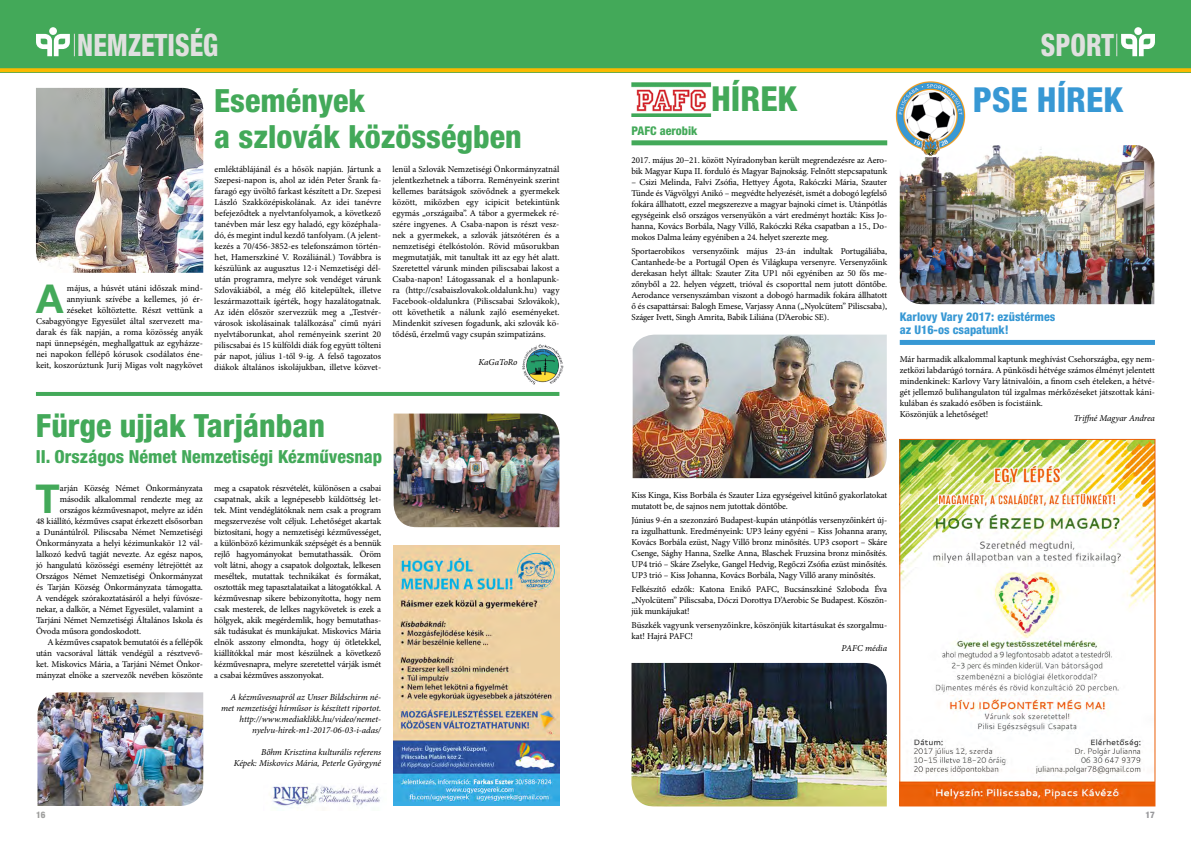
<style>
.page{position:relative;width:1191px;height:842px;background:#fff}
.page>*{position:absolute;margin:0;border:0;box-sizing:border-box;transform-origin:0 0}
.t1{font:700 39.8px "Helvetica Neue LT Pro";color:#43a959}
.t2{font:800 condensed 34.5px "Helvetica Neue LT Pro";color:#3798d4}
.t3{font:800 condensed 34.5px "Helvetica Neue LT Pro";color:#43a959}
.t4{font:800 condensed 32px/36px "Helvetica Neue LT Pro";color:#43a959}
.t5{font:800 condensed 30.9px "Helvetica Neue LT Pro";color:#e0e0df;scale:.88 1}
.t6{font:800 condensed 18px "Helvetica Neue LT Pro";color:#43a959}
.t7{font:800 condensed 12px/13px "Helvetica Neue LT Pro";color:#3798d4}
.t8{font:800 condensed 12px "Helvetica Neue LT Pro";color:#43a959}
.t9{font:9px/11px "Minion Pro";letter-spacing:-.01em;color:#000;text-align:justify}
.t10{font:italic 9px/11px "Minion Pro";letter-spacing:-.005em;color:#000;text-align:right}
.t11{font:800 condensed 9px "Helvetica Neue LT Pro";color:#9d9d9c}
.t12{font:800 condensed 9px "Helvetica Neue LT Pro";color:#98989b}
</style>
<div class="page">
<div style="left:0;top:0;width:1191px;height:72px;background:#43a959"></div>
<div style="left:49px;top:27px;width:8px;height:8px;background:#fff;border-radius:50%"></div>
<img style="left:36px;top:88px;width:167px;height:185px">
<svg style="left:36px;top:34px;width:39px;height:23px"></svg>
<img style="left:393px;top:414px;width:166px;height:113px">
<svg style="left:0;top:68px;width:1191px;height:4px;background:#efb805"></svg>
<img style="left:522px;top:344px;width:42px;height:41px">
<hr style="left:36px;top:392px;width:523px;height:4px;background:#43a959">
<img style="left:393px;top:545px;width:166px;height:261px">
<div style="left:1134px;top:27px;width:8px;height:8px;background:#fff;border-radius:50%"></div>
<svg style="left:1116px;top:34px;width:39px;height:23px"></svg>
<img style="left:631px;top:82px;width:80px;height:35px">
<div style="left:631px;top:140px;width:256px;height:5px;background:#43a959"></div>
<div style="left:899px;top:340px;width:256px;height:5px;background:#3798d4"></div>
<img style="left:899px;top:145px;width:255px;height:159px">
<img style="left:901px;top:441px;width:252px;height:363px">
<div style="left:899px;top:439px;width:256px;height:367px;border:1px solid #eb600a"></div>
<img style="left:37px;top:692px;width:166px;height:114px">
<img style="left:272px;top:785px;width:108px;height:22px">
<img style="left:895px;top:81px;width:73px;height:76px">
<img style="left:632px;top:335px;width:254px;height:143px">
<img style="left:631px;top:663px;width:255px;height:143px">
<h3 class="t5" style="left:77px;top:26px;width:162px">NEMZETISÉG</h3>
<h1 class="t1" style="left:36px;top:274px;width:29px">A</h1>
<p class="t9" style="left:36px;top:282px;width:168px;text-align:right">május, a húsvét utáni időszak mind&shy;annyiunk szívébe a kellemes, jó ér-<br>zéseket költöztette. Részt vettünk a Csabagyöngye Egyesület által szervezett ma&shy;darak és fák napján, a roma közösség anyák napi ünnepségén, meghallgattuk az egyházze&shy;nei napokon fellépő kórusok csodálatos éne&shy;keit, koszorúztunk Jurij Migas volt nagykövet</p>
<h3 class="t4" style="left:214px;top:83px;width:309px">Események<br>a szlovák közösségben</h3>
<p class="t9" style="left:214px;top:163px;width:168px">emléktáblájánál és a hősök napján. Jártunk a Szepesi-napon is, ahol az idén Peter Šrank fa&shy;faragó egy üvöltő farkast készített a Dr. Szepesi László Szakközépiskolának. Az idei tanévre befejeződtek a nyelvtanfolyamok, a következő tanévben már lesz egy haladó, egy középhala&shy;dó, és megint indul kezdő tanfolyam. (A jelent&shy;kezés a 70/456-3852-es telefonszámon történ&shy;het, Hamerszkiné V. Rozáliánál.) Továbbra is készülünk az augusztus 12-i Nemzetiségi dél&shy;után programra, melyre sok vendéget várunk Szlovákiából, a még élő kitelepültek, illetve leszármazottaik ígérték, hogy hazalátogatnak.<br>Az idén először szervezzük meg a „Testvér&shy;városok iskolásainak találkozása” című nyári nyelvtáborunkat, ahol reményeink szerint 20 piliscsabai és 15 külföldi diák fog együtt tölteni pár napot, július 1-től 9-ig. A felső tagozatos diákok általános iskolájukban, illetve közvet-</p>
<p class="t9" style="left:392px;top:163px;width:168px">lenül a Szlovák Nemzetiségi Önkormányzatnál jelentkezhetnek a táborra. Reményeink szerint kellemes barátságok szövődnek a gyermekek között, miközben egy icipicit betekintünk egymás „országaiba”. A tábor a gyermekek ré&shy;szére ingyenes. A Csaba-napon is részt vesz&shy;nek a gyermekek, a szlovák játszótéren és a nemzetiségi ételkóstolón. Rövid műsorukban megmutatják, mit tanultak itt az egy hét alatt.<br>Szeretettel várunk minden piliscsabai lakost a Csaba-napon! Látogassanak el a honlapunk&shy;ra (http://csabaiszlovakok.oldalunk.hu) vagy Facebook-oldalunkra (Piliscsabai Szlovákok), ott követhetik a nálunk zajló eseményeket.<br>Mindenkit szívesen fogadunk, aki szlovák kö&shy;tődésű, érzelmű vagy csupán szimpatizáns.</p>
<p class="t10" style="left:478px;top:357px;width:41px">KaGaToRo</p>
<h3 class="t4" style="left:36px;top:407px;width:290px">Fürge ujjak Tarjánban</h3>
<h3 class="t6" style="left:36px;top:445px;width:347px">II. Országos Német Nemzetiségi Kézművesnap</h3>
<h1 class="t1" style="left:35px;top:475px;width:26px">T</h1>
<p class="t9" style="left:60px;top:483px;width:145px">arján Község Német Önkormányzata</p>
<p class="t9" style="left:60px;top:494px;width:145px">második alkalommal rendezte meg az</p>
<p class="t9" style="left:60px;top:505px;width:145px">országos kézművesnapot, melyre az idén</p>
<p class="t9" style="left:36px;top:516px;width:168px">48 kiállító, kézműves csapat érkezett elsősorban</p>
<p class="t9" style="left:36px;top:527px;width:168px">a Dunántúlról. Piliscsaba Német Nemzetiségi</p>
<p class="t9" style="left:36px;top:538px;width:168px">Önkormányzata a helyi kézimunkakör 12 vál-</p>
<p class="t9" style="left:36px;top:549px;width:168px">lalkozó kedvű tagját nevezte. Az egész napos,</p>
<p class="t9" style="left:36px;top:560px;width:168px">jó hangulatú közösségi esemény létrejöttét az</p>
<p class="t9" style="left:36px;top:571px;width:168px">Országos Német Nemzetiségi Önkormányzat</p>
<p class="t9" style="left:36px;top:582px;width:168px">és Tarján Község Önkormányzata támogatta.</p>
<p class="t9" style="left:36px;top:593px;width:168px">A vendégek szórakoztatásáról a helyi fúvósze-</p>
<p class="t9" style="left:36px;top:604px;width:168px">nekar, a dalkör, a Német Egyesület, valamint a</p>
<p class="t9" style="left:36px;top:615px;width:168px">Tarjáni Német Nemzetiségi Általános Iskola és</p>
<p class="t9" style="left:36px;top:626px;width:107px">Óvoda műsora gondoskodott.</p>
<p class="t9" style="left:47px;top:637px;width:157px">A kézműves csapatok bemutatói és a fellépők</p>
<p class="t9" style="left:36px;top:648px;width:168px">után vacsorával látták vendégül a résztvevő-</p>
<p class="t9" style="left:36px;top:659px;width:168px">ket. Miskovics Mária, a Tarjáni Német Önkor-</p>
<p class="t9" style="left:36px;top:670px;width:168px">mányzat elnöke a szervezők nevében köszönte</p>
<p class="t9" style="left:214px;top:483px;width:168px">meg a csapatok részvételét, különösen a csabai csapatnak, akik a legnépesebb küldöttség let&shy;tek. Mint vendéglátóknak nem csak a program megszervezése volt céljuk. Lehetőséget akartak biztosítani, hogy a nemzetiségi kézművességet, a különböző kézimunkák szépségét és a bennük rejlő hagyományokat bemutathassák. Öröm volt látni, ahogy a csapatok dolgoztak, lelkesen meséltek, mutattak technikákat és formákat, osztották meg tapasztalataikat a látogatókkal. A kézművesnap sikere bebizonyította, hogy nem csak mesterek, de lelkes nagykövetek is ezek a hölgyek, akik megérdemlik, hogy bemutathas&shy;sák tudásukat és munkájukat. Miskovics Mária elnök asszony elmondta, hogy új ötletekkel, kiállítókkal már most készülnek a következő kézművesnapra, melyre szeretettel várják ismét a csabai kézműves asszonyokat.</p>
<p class="t10" style="left:221px;top:692px;width:162px">A kézművesnapról az Unser Bildschirm né&shy;met nemzetiségi hírműsor is készített riportot. http://www.mediaklikk.hu/video/nemet&shy;nyelvu-hirek-m1-2017-06-03-i-adas/</p>
<p class="t10" style="left:234px;top:747px;width:149px">Bőhm Krisztina kulturális referens<br>Képek: Miskovics Mária, Peterle Györgyné</p>
<h2 class="t3" style="left:711px;top:78px;width:88px">HÍREK</h2>
<h3 class="t8" style="left:631px;top:123px;width:67px">PAFC aerobik</h3>
<p class="t9" style="left:631px;top:154px;width:257px">2017. május 20−21. között Nyíradonyban került megrendezésre az Aero&shy;bik Magyar Kupa II. forduló és Magyar Bajnokság. Felnőtt stepcsapatunk</p>
<p class="t9" style="left:631px;top:176px;width:257px">– Csizi Melinda, Falvi Zsófia, Hettyey Ágota, Rakóczki Mária, Szauter Tünde és Vágvölgyi Anikó – megvédte helyezését, ismét a dobogó legfelső fokára állhatott, ezzel megszerezve a magyar bajnoki címet is. Utánpótlás egységeink első országos versenyükön a várt eredményt hozták: Kiss Jo&shy;hanna, Kovács Borbála, Nagy Villő, Rakóczki Réka csapatban a 15., Do&shy;mokos Dalma leány egyéniben a 24. helyet szerezte meg.</p>
<p class="t9" style="left:631px;top:245px;width:257px">Sportaerobikos versenyzőink május 23-án indultak Portugáliába, Cantanhede-be a Portugál Open és Világkupa versenyre. Versenyzőink derekasan helyt álltak: Szauter Zita UP1 női egyéniben az 50 fős me&shy;zőnyből a 22. helyen végzett, trióval és csoporttal nem jutott döntőbe.<br>Aerodance versenyszámban viszont a dobogó harmadik fokára állhatott ő és csapattársai: Balogh Emese, Varjassy Anna („Nyolcütem” Piliscsaba), Száger Ivett, Singh Amrita, Babik Liliána (D’Aerobic SE).</p>
<h3 class="t5" style="left:1040px;top:26px;width:85px">SPORT</h3>
<h2 class="t2" style="left:973px;top:79px;width:152px">PSE HÍREK</h2>
<h3 class="t7" style="left:899px;top:310px;width:157px">Karlovy Vary 2017: ezüstérmes az U16-os csapatunk!</h3>
<p class="t9" style="left:899px;top:354px;width:257px;text-align:left">Már harmadik alkalommal kaptunk meghívást Csehországba, egy nem&shy;zetközi labdarúgó tornára. A pünkösdi hétvége számos élményt jelentett mindenkinek: Karlovy Vary látnivalóin, a finom cseh ételeken, a hétvé&shy;gét jellemző bulihangulaton túl izgalmas mérkőzéseket játszottak káni&shy;kulában és szakadó esőben is focistáink.<br>Köszönjük a lehetőséget!</p>
<p class="t10" style="left:1073px;top:413px;width:83px">Triffné Magyar Andrea</p>
<p class="t9" style="left:631px;top:490px;width:257px">Kiss Kinga, Kiss Borbála és Szauter Liza egységeivel kitűnő gyakorlatokat mutatott be, de sajnos nem jutottak döntőbe.</p>
<p class="t9" style="left:631px;top:515px;width:257px">Június 9-én a szezonzáró Budapest-kupán utánpótlás versenyzőinkért új&shy;ra izgulhattunk. Eredményeink: UP3 leány egyéni – Kiss Johanna arany, Kovács Borbála ezüst, Nagy Villő bronz minősítés. UP3 csoport – Skáre Csenge, Sághy Hanna, Szelke Anna, Blaschek Fruzsina bronz minősítés.<br>UP4 trió – Skáre Zselyke, Gangel Hedvig, Regőczi Zsófia ezüst minősítés.<br>UP3 trió – Kiss Johanna, Kovács Borbála, Nagy Villő arany minősítés.</p>
<p class="t9" style="left:631px;top:584px;width:257px">Felkészítő edzők: Katona Enikő PAFC, Bucsánszkiné Szloboda Éva „Nyolcütem” Piliscsaba, Dóczi Dorottya D’Aerobic Se Budapest. Köszön&shy;jük munkájukat!</p>
<p class="t9" style="left:631px;top:619px;width:257px">Büszkék vagyunk versenyzőinkre, köszönjük kitartásukat és szorgalmu&shy;kat! Hajrá PAFC!</p>
<p class="t10" style="left:841px;top:642px;width:47px">PAFC média</p>
<p class="t11" style="left:36px;top:810px;width:11px">16</p>
<p class="t12" style="left:1145px;top:810px;width:11px">17</p>
</div>
